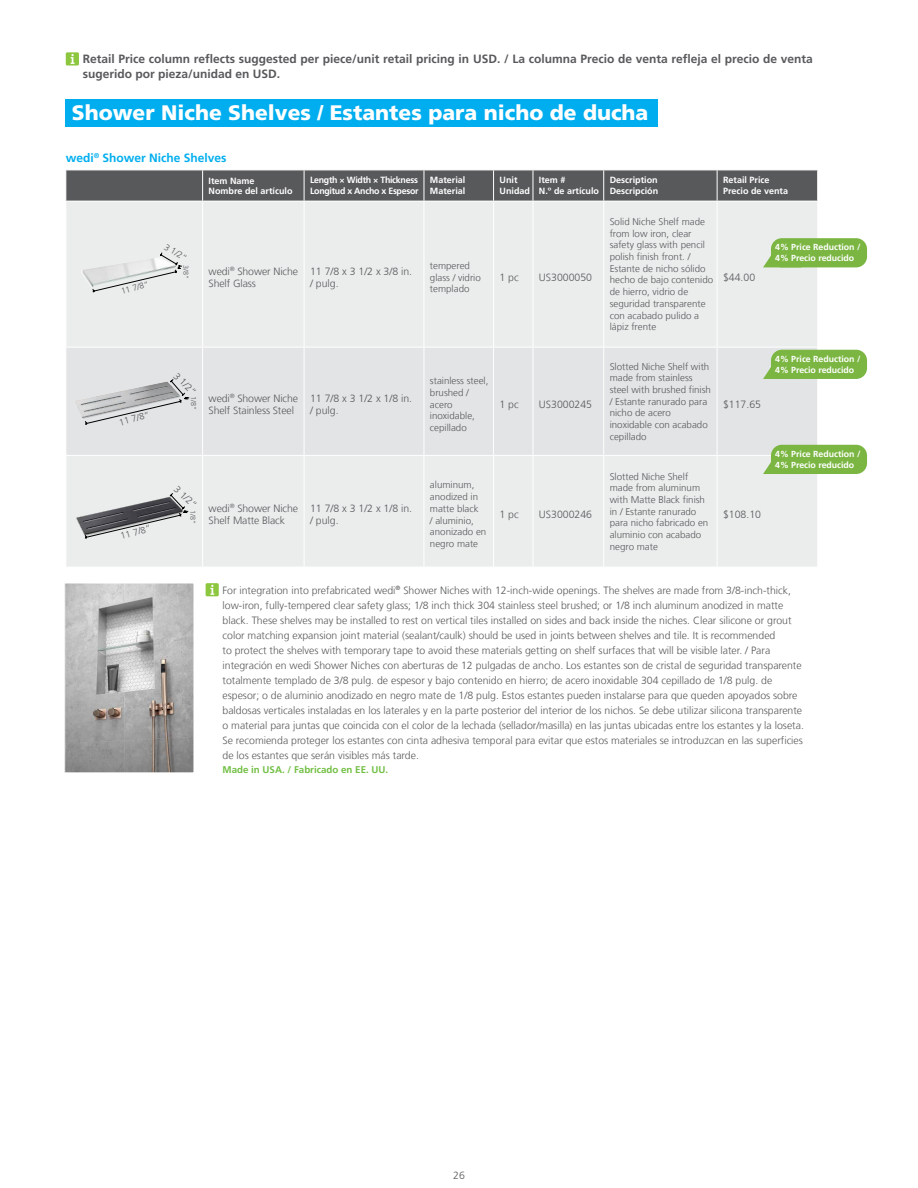
<style>
.page{position:relative;width:918px;height:1188px;background:#fff}
.page>*{position:absolute;margin:0;border:0;box-sizing:border-box;transform-origin:0 0}
.t1{font:900 21px "Frutiger LT Com";color:#fff}
.t2{font:700 12px/15px "Frutiger LT Com";color:#58595b}
.t3{font:700 12px "Frutiger LT Com";color:#00aeef}
.t4{font:300 10.5px/15px "Frutiger LT Com";color:#58595b}
.t5{font:300 9.75px/11.7px "Frutiger LT Com";color:#58595b}
.t6{font:700 9.75px "Frutiger LT Com";color:#72bf44}
.t7{font:300 9.3px "Frutiger LT Com";color:#58595b}
.t8{font:700 9px/10.8px "Frutiger LT Com";color:#fff}
.t9{font:700 9px/10.8px "Frutiger LT Com";letter-spacing:-.03em;color:#fff}
.t10{font:300 8.85px "Frutiger LT Com";color:#58595b}
.t11{font:700 8.7px/10.5px "Frutiger LT Com";color:#fff}
.t12{font:300 8.4px "Frutiger LT Com";color:#58595b}
.t13{font:300 7.05px "Frutiger LT Com";color:#58595b}
</style>
<div class="page">
<div style="left:206px;top:583px;width:13px;height:13px;background:#8dc73f"></div>
<svg style="left:210px;top:585px;width:4px;height:10px"></svg>
<img style="left:66px;top:585px;width:126px;height:186px">
<div style="left:64px;top:583px;width:130px;height:190px;border:1px solid #fff"></div>
<div style="left:66px;top:171px;width:751px;height:30px;background:#58595b"></div>
<div style="left:66px;top:202px;width:751px;height:365px;background:#ebecec"></div>
<div style="left:66px;top:348px;width:751px;height:107px;background:#e3e4e5"></div>
<hr style="left:202px;top:170px;width:1px;height:31px;background:#fff">
<hr style="left:304px;top:170px;width:1px;height:31px;background:#fff">
<hr style="left:424px;top:170px;width:1px;height:31px;background:#fff">
<hr style="left:493px;top:170px;width:1px;height:31px;background:#fff">
<hr style="left:202px;top:201px;width:1px;height:146px;background:#fff">
<hr style="left:304px;top:201px;width:1px;height:146px;background:#fff">
<hr style="left:424px;top:201px;width:1px;height:146px;background:#fff">
<hr style="left:493px;top:201px;width:1px;height:146px;background:#fff">
<hr style="left:533px;top:201px;width:1px;height:146px;background:#fff">
<hr style="left:603px;top:201px;width:1px;height:146px;background:#fff">
<hr style="left:717px;top:201px;width:1px;height:146px;background:#fff">
<hr style="left:65px;top:347px;width:138px;height:1px;background:#fff">
<hr style="left:203px;top:347px;width:101px;height:1px;background:#fff">
<hr style="left:202px;top:347px;width:1px;height:108px;background:#fff">
<hr style="left:304px;top:347px;width:120px;height:1px;background:#fff">
<hr style="left:304px;top:347px;width:1px;height:108px;background:#fff">
<hr style="left:424px;top:347px;width:70px;height:1px;background:#fff">
<hr style="left:424px;top:347px;width:1px;height:108px;background:#fff">
<hr style="left:494px;top:347px;width:39px;height:1px;background:#fff">
<hr style="left:493px;top:347px;width:1px;height:108px;background:#fff">
<hr style="left:533px;top:347px;width:71px;height:1px;background:#fff">
<hr style="left:533px;top:347px;width:1px;height:108px;background:#fff">
<hr style="left:604px;top:347px;width:113px;height:1px;background:#fff">
<hr style="left:603px;top:347px;width:1px;height:108px;background:#fff">
<hr style="left:717px;top:347px;width:101px;height:1px;background:#fff">
<hr style="left:717px;top:347px;width:1px;height:108px;background:#fff">
<hr style="left:65px;top:455px;width:138px;height:1px;background:#fff">
<hr style="left:203px;top:455px;width:101px;height:1px;background:#fff">
<hr style="left:202px;top:456px;width:1px;height:111px;background:#fff">
<hr style="left:304px;top:455px;width:120px;height:1px;background:#fff">
<hr style="left:304px;top:456px;width:1px;height:111px;background:#fff">
<hr style="left:424px;top:455px;width:70px;height:1px;background:#fff">
<hr style="left:424px;top:456px;width:1px;height:111px;background:#fff">
<hr style="left:494px;top:455px;width:39px;height:1px;background:#fff">
<hr style="left:493px;top:456px;width:1px;height:111px;background:#fff">
<hr style="left:533px;top:455px;width:71px;height:1px;background:#fff">
<hr style="left:533px;top:456px;width:1px;height:111px;background:#fff">
<hr style="left:604px;top:455px;width:113px;height:1px;background:#fff">
<hr style="left:603px;top:456px;width:1px;height:111px;background:#fff">
<hr style="left:717px;top:455px;width:101px;height:1px;background:#fff">
<hr style="left:717px;top:456px;width:1px;height:111px;background:#fff">
<hr style="left:533px;top:170px;width:1px;height:31px;background:#fff">
<hr style="left:603px;top:170px;width:1px;height:31px;background:#fff">
<hr style="left:717px;top:170px;width:1px;height:31px;background:#fff">
<img style="left:81px;top:257px;width:12px;height:31px">
<svg style="left:93px;top:252px;width:89px;height:40px;background:#dee0df"></svg>
<svg style="left:183px;top:379px;width:6px;height:46px"></svg>
<img style="left:72px;top:377px;width:111px;height:61px">
<svg style="left:85px;top:493px;width:103px;height:46px"></svg>
<img style="left:75px;top:495px;width:108px;height:40px">
<div style="left:65px;top:99px;width:593px;height:28px;background:#00aeef"></div>
<div style="left:66px;top:52px;width:13px;height:14px;background:#8dc73f"></div>
<svg style="left:71px;top:54px;width:4px;height:10px"></svg>
<svg style="left:763px;top:255px;width:16px;height:12px"></svg>
<div style="left:771px;top:238px;width:96px;height:29px;background:#7bb642;border-radius:11px"></div>
<svg style="left:763px;top:366px;width:16px;height:13px"></svg>
<div style="left:771px;top:350px;width:96px;height:29px;background:#7bb642;border-radius:11px"></div>
<svg style="left:763px;top:461px;width:16px;height:13px"></svg>
<div style="left:771px;top:445px;width:96px;height:29px;background:#7bb642;border-radius:11px"></div>
<p class="t2" style="left:83px;top:52px;width:732px">Retail Price column reflects suggested per piece/unit retail pricing in USD. / La columna Precio de venta refleja el precio de venta sugerido por pieza/unidad en USD.</p>
<h1 class="t1" style="left:72px;top:100px;width:578px">Shower Niche Shelves / Estantes para nicho de ducha</h1>
<p class="t3" style="left:66px;top:151px;width:162px">wedi<sup>®</sup> Shower Niche Shelves</p>
<p class="t8" style="left:209px;top:175px;width:86px">Item Name<br>Nombre del artículo</p>
<p class="t9" style="left:310px;top:175px;width:110px">Length × Width × Thickness<br>Longitud x Ancho x Espesor</p>
<p class="t8" style="left:430px;top:175px;width:37px">Material<br>Material</p>
<p class="t8" style="left:500px;top:175px;width:32px">Unit<br>Unidad</p>
<p class="t8" style="left:539px;top:175px;width:62px">Item #<br>N.º de artículo</p>
<p class="t8" style="left:610px;top:175px;width:50px">Description<br>Descripción</p>
<p class="t8" style="left:723px;top:175px;width:67px">Retail Price<br>Precio de venta</p>
<p class="t12" style="left:120px;top:286px;width:30px;rotate:-15deg">11 7/8“</p>
<p class="t7" style="left:118px;top:417px;width:33px;rotate:-15deg">11 7/8“</p>
<p class="t7" style="left:119px;top:531px;width:33px;rotate:-15deg">11 7/8“</p>
<p class="t10" style="left:168px;top:241px;width:26px;rotate:31deg">3 1/2“</p>
<p class="t13" style="left:190px;top:265px;width:15px;rotate:91deg">3/8“</p>
<p class="t4" style="left:209px;top:265px;width:91px;line-height:12.6px">wedi<sup>®</sup> Shower Niche<br>Shelf Glass</p>
<p class="t4" style="left:310px;top:265px;width:104px;line-height:12.6px">11 7/8 x 3 1/2 x 3/8 in. / pulg.</p>
<p class="t5" style="left:430px;top:260px;width:52px">tempered glass / vidrio templado</p>
<p class="t4" style="left:500px;top:270px;width:21px">1 pc</p>
<p class="t4" style="left:539px;top:270px;width:55px">US3000050</p>
<p class="t5" style="left:610px;top:216px;width:105px">Solid Niche Shelf made from low iron, clear safety glass with pencil polish finish front. /<br>Estante de nicho sólido hecho de bajo contenido de hierro, vidrio de seguridad transparente con acabado pulido a lápiz frente</p>
<p class="t4" style="left:723px;top:270px;width:34px">$44.00</p>
<p class="t11" style="left:775px;top:242px;width:87px">4% Price Reduction /<br>4% Precio reducido</p>
<p class="t5" style="left:179px;top:370px;width:29px;rotate:44deg">3 1/2“</p>
<p class="t13" style="left:198px;top:396px;width:15px;rotate:91deg">1/8“</p>
<p class="t4" style="left:209px;top:392px;width:91px;line-height:12.6px">wedi<sup>®</sup> Shower Niche<br>Shelf Stainless Steel</p>
<p class="t4" style="left:310px;top:392px;width:104px;line-height:12.6px">11 7/8 x 3 1/2 x 1/8 in. / pulg.</p>
<p class="t5" style="left:430px;top:375px;width:60px">stainless steel, brushed / acero inoxidable, cepillado</p>
<p class="t4" style="left:500px;top:397px;width:21px">1 pc</p>
<p class="t4" style="left:539px;top:397px;width:55px">US3000245</p>
<p class="t5" style="left:610px;top:360px;width:103px">Slotted Niche Shelf with made from stainless steel with brushed finish / Estante ranurado para nicho de acero inoxidable con acabado cepillado</p>
<p class="t4" style="left:723px;top:397px;width:39px">$117.65</p>
<p class="t11" style="left:775px;top:354px;width:87px">4% Price Reduction /<br>4% Precio reducido</p>
<p class="t11" style="left:775px;top:449px;width:87px">4% Price Reduction /<br>4% Precio reducido</p>
<p class="t5" style="left:179px;top:483px;width:29px;rotate:43deg">3 1/2“</p>
<p class="t13" style="left:197px;top:510px;width:15px;rotate:91deg">1/8“</p>
<p class="t4" style="left:209px;top:502px;width:91px;line-height:12.6px">wedi<sup>®</sup> Shower Niche<br>Shelf Matte Black</p>
<p class="t4" style="left:310px;top:502px;width:104px;line-height:12.6px">11 7/8 x 3 1/2 x 1/8 in. / pulg.</p>
<p class="t5" style="left:430px;top:479px;width:58px">aluminum, anodized in matte black<br>/ aluminio, anonizado en negro mate</p>
<p class="t4" style="left:500px;top:507px;width:21px">1 pc</p>
<p class="t4" style="left:539px;top:507px;width:55px">US3000246</p>
<p class="t5" style="left:610px;top:470px;width:100px">Slotted Niche Shelf made from aluminum with Matte Black finish in / Estante ranurado para nicho fabricado en aluminio con acabado negro mate</p>
<p class="t4" style="left:723px;top:507px;width:39px">$108.10</p>
<p class="t4" style="left:223px;top:583px;width:583px">For integration into prefabricated wedi<sup>®</sup> Shower Niches with 12-inch-wide openings. The shelves are made from 3/8-inch-thick, low-iron, fully-tempered clear safety glass; 1/8 inch thick 304 stainless steel brushed; or 1/8 inch aluminum anodized in matte black. These shelves may be installed to rest on vertical tiles installed on sides and back inside the niches. Clear silicone or grout color matching expansion joint material (sealant/caulk) should be used in joints between shelves and tile. It is recommended<br>to protect the shelves with temporary tape to avoid these materials getting on shelf surfaces that will be visible later. / Para integración en wedi Shower Niches con aberturas de 12 pulgadas de ancho. Los estantes son de cristal de seguridad transparente totalmente templado de 3/8 pulg. de espesor y bajo contenido en hierro; de acero inoxidable 304 cepillado de 1/8 pulg. de espesor; o de aluminio anodizado en negro mate de 1/8 pulg. Estos estantes pueden instalarse para que queden apoyados sobre baldosas verticales instaladas en los laterales y en la parte posterior del interior de los nichos. Se debe utilizar silicona transparente o material para juntas que coincida con el color de la lechada (sellador/masilla) en las juntas ubicadas entre los estantes y la loseta.<br>Se recomienda proteger los estantes con cinta adhesiva temporal para evitar que estos materiales se introduzcan en las superficies de los estantes que serán visibles más tarde.</p>
<p class="t6" style="left:223px;top:764px;width:167px">Made in USA. / Fabricado en EE. UU.</p>
<p class="t4" style="left:453px;top:1168px;width:13px">26</p>
</div>
